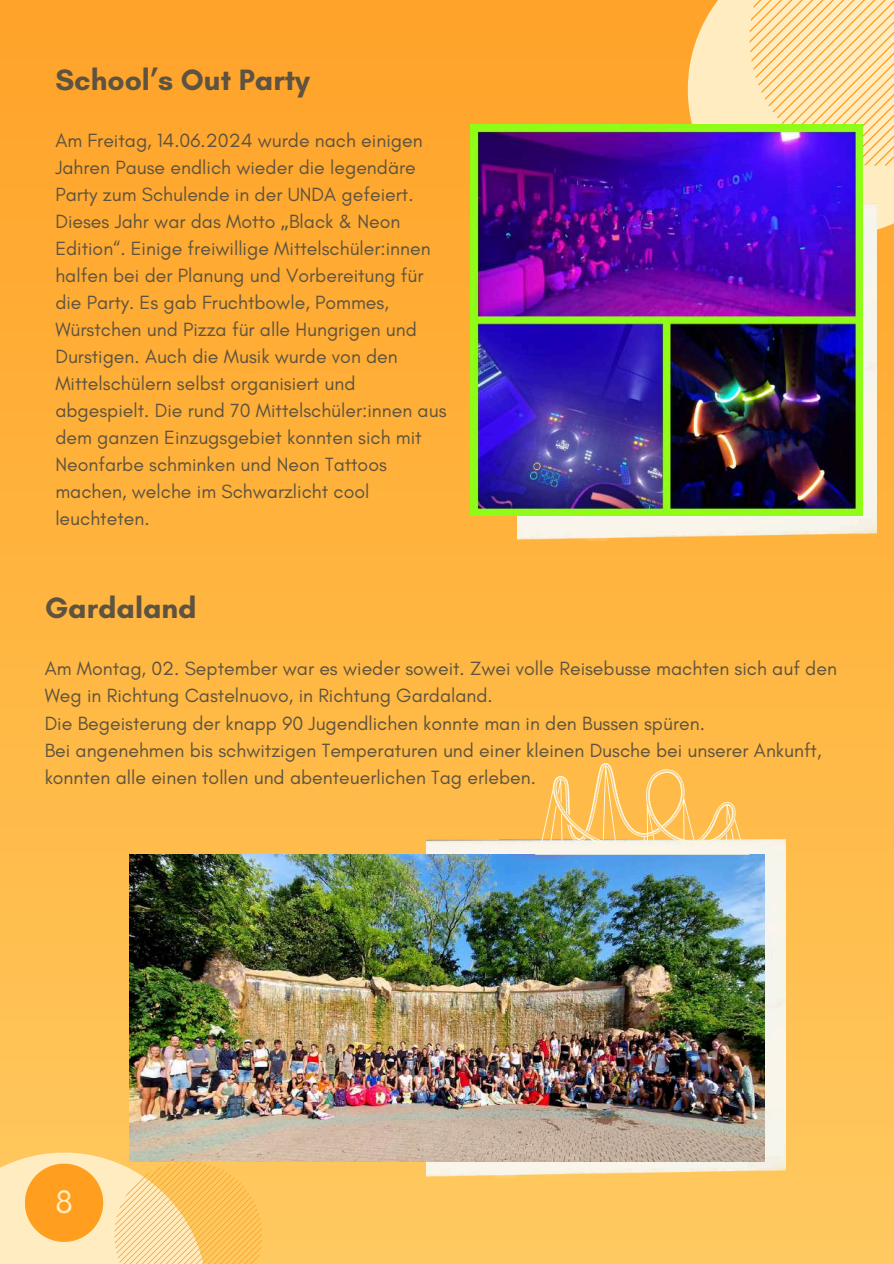
<style>
.page{position:relative;width:894px;height:1264px;background:#fff}
.page>*{position:absolute;margin:0;border:0;box-sizing:border-box;transform-origin:0 0}
.t1{font:33px "Glacial Indifference";color:#ffecc0}
.t2{font:700 30px "Glacial Indifference";color:#5d5340}
.t3{font:19.5px/27px "Glacial Indifference";color:#5d5340}
.s1{font-family:"Noto Sans"}
</style>
<div class="page">
<div style="left:0;top:0;width:893px;height:1263px;background:linear-gradient(to bottom,#ffa327,#ffc95e)"></div>
<div style="left:687px;top:0;width:206px;height:236px;background:#ffecc0"></div>
<svg style="left:749px;top:0;width:144px;height:166px"></svg>
<div style="left:0;top:1152px;width:207px;height:111px;background:#ffecc0"></div>
<svg style="left:114px;top:1161px;width:148px;height:102px"></svg>
<svg style="left:25px;top:1163px;width:78px;height:78px"></svg>
<img style="left:517px;top:203px;width:359px;height:338px">
<img style="left:470px;top:124px;width:391px;height:392px">
<img style="left:426px;top:839px;width:359px;height:338px">
<img style="left:129px;top:855px;width:635px;height:306px">
<svg style="left:535px;top:763px;width:214px;height:91px;background:#fdc972"></svg>
<h2 class="t2" style="left:55px;top:61px;width:256px">School’s Out Party</h2>
<p class="t3" style="left:55px;top:127px;width:392px">Am Freitag, 14.06.2024 wurde nach einigen Jahren Pause endlich wieder die legendäre Party zum Schulende in der UNDA gefeiert.<br>Dieses Jahr war das Motto <span class="s1">„</span>Black &amp; Neon Edition“. Einige freiwillige Mittelschüler:innen halfen bei der Planung und Vorbereitung für die Party. Es gab Fruchtbowle, Pommes, Würstchen und Pizza für alle Hungrigen und Durstigen. Auch die Musik wurde von den Mittelschülern selbst organisiert und abgespielt. Die rund 70 Mittelschüler:innen aus dem ganzen Einzugsgebiet konnten sich mit Neonfarbe schminken und Neon Tattoos machen, welche im Schwarzlicht cool leuchteten.</p>
<h2 class="t2" style="left:45px;top:589px;width:153px">Gardaland</h2>
<p class="t3" style="left:45px;top:655px;width:793px">Am Montag, 02. September war es wieder soweit. Zwei volle Reisebusse machten sich auf den Weg in Richtung Castelnuovo, in Richtung Gardaland.<br>Die Begeisterung der knapp 90 Jugendlichen konnte man in den Bussen spüren.<br>Bei angenehmen bis schwitzigen Temperaturen und einer kleinen Dusche bei unserer Ankunft, konnten alle einen tollen und abenteuerlichen Tag erleben.</p>
<h1 class="t1" style="left:55px;top:1182px;width:19px">8</h1>
</div>
